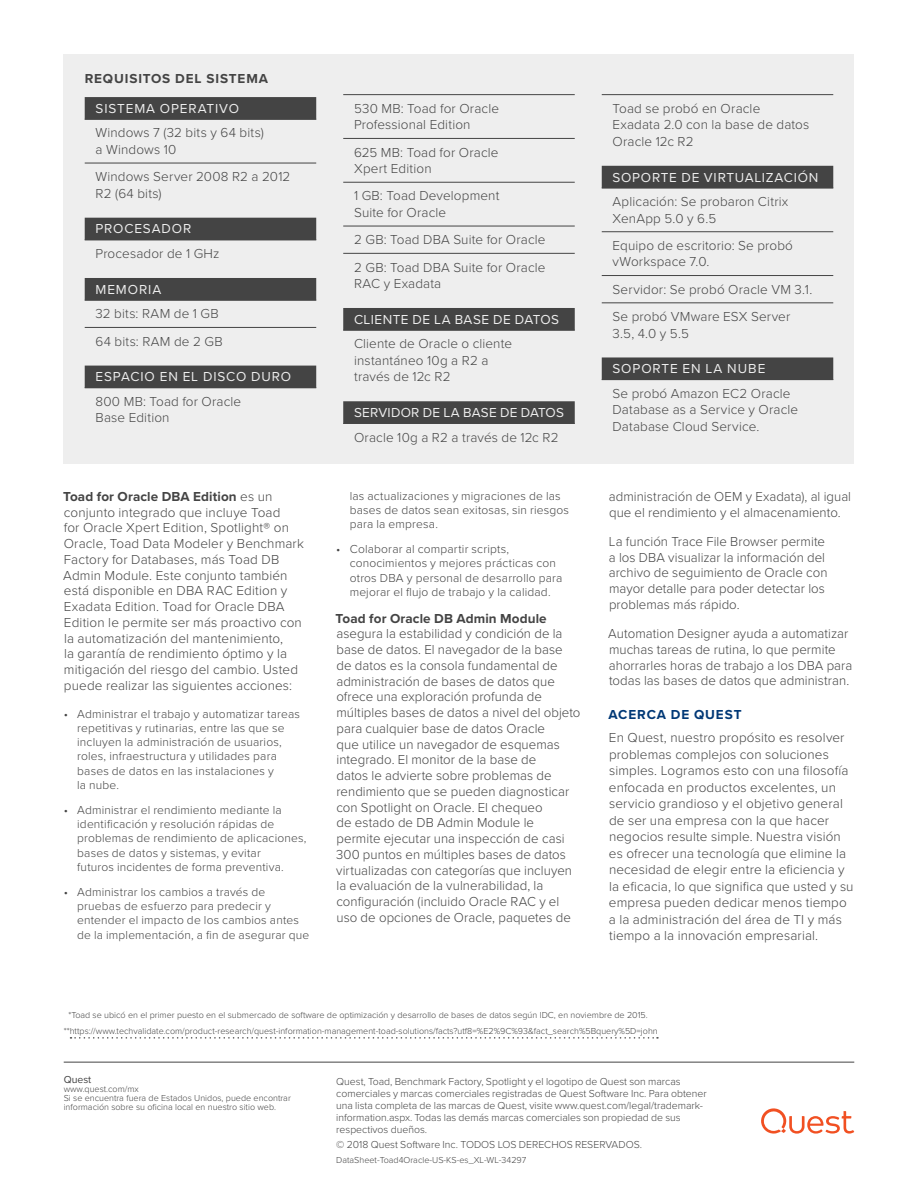
<style>
.page{position:relative;width:918px;height:1188px;background:#fff}
.page>*{position:absolute;margin:0;border:0;box-sizing:border-box;transform-origin:0 0}
.Body{font:300 13.5px/15.8px "Proxima Nova";letter-spacing:.005em;color:#444}
.System_Requirements{font:300 13.5px/16.5px "Proxima Nova";letter-spacing:.01em;color:#444}
.System_Requirements-2{font:13.5px "Proxima Nova";letter-spacing:.06em;color:#eee}
.System_Requirements-3{font:13.5px "Proxima Nova";letter-spacing:.015em;color:#eee}
.System_Requirements-4{font:13.5px "Proxima Nova";letter-spacing:.03em;color:#eee}
.System_Requirements-5{font:700 13.5px "Proxima Nova";letter-spacing:.065em;color:#444}
.Section_Heading_1{font:700 13.5px "Proxima Nova";letter-spacing:.065em;color:#003876}
.t1{font:300 12px/14.2px "Proxima Nova";letter-spacing:.015em;color:#444}
.Legal_Disclaimer_7pt{font:300 10.5px/12px "Proxima Nova";color:#444}
.t2{font:10.5px "Proxima Nova";color:#444}
.Footer_Citation{font:300 9px/9px "Proxima Nova";color:#444}
.s1{font-weight:700}
</style>
<div class="page">
<hr style="left:64px;top:1062px;width:790px;height:1px;background:#444">
<svg style="left:761px;top:1108px;width:93px;height:26px"></svg>
<div style="left:64px;top:54px;width:790px;height:50px;background:#eee"></div>
<div style="left:64px;top:84px;width:790px;height:379px;background:#eee"></div>
<div style="left:85px;top:97px;width:231px;height:23px;background:#444"></div>
<hr style="left:85px;top:163px;width:231px;height:1px;background:#444">
<div style="left:85px;top:218px;width:231px;height:22px;background:#444"></div>
<div style="left:85px;top:278px;width:231px;height:22px;background:#444"></div>
<hr style="left:85px;top:300px;width:231px;height:1px;background:#444">
<hr style="left:85px;top:327px;width:231px;height:1px;background:#444">
<div style="left:85px;top:366px;width:231px;height:22px;background:#444"></div>
<hr style="left:343px;top:94px;width:232px;height:1px;background:#444">
<hr style="left:343px;top:138px;width:232px;height:1px;background:#444">
<hr style="left:343px;top:182px;width:232px;height:1px;background:#444">
<hr style="left:343px;top:226px;width:232px;height:1px;background:#444">
<hr style="left:343px;top:253px;width:232px;height:1px;background:#444">
<div style="left:343px;top:308px;width:232px;height:22px;background:#444"></div>
<hr style="left:343px;top:330px;width:232px;height:1px;background:#444">
<div style="left:343px;top:401px;width:232px;height:23px;background:#444"></div>
<hr style="left:602px;top:94px;width:231px;height:1px;background:#444">
<div style="left:602px;top:166px;width:231px;height:22px;background:#444"></div>
<hr style="left:602px;top:188px;width:231px;height:1px;background:#444">
<hr style="left:602px;top:231px;width:231px;height:1px;background:#444">
<hr style="left:602px;top:275px;width:231px;height:1px;background:#444">
<hr style="left:602px;top:302px;width:231px;height:1px;background:#444">
<div style="left:602px;top:357px;width:231px;height:23px;background:#444"></div>
<svg style="left:70px;top:1037px;width:588px;height:2px"></svg>
<p class="System_Requirements-5" style="left:85px;top:68px;width:185px">REQUISITOS DEL SISTEMA</p>
<p class="System_Requirements-2" style="left:96px;top:98px;width:145px">SISTEMA OPERATIVO</p>
<p class="System_Requirements" style="left:96px;top:124px;width:170px">Windows 7 (32 bits y 64 bits) a Windows 10</p>
<p class="System_Requirements" style="left:96px;top:168px;width:196px">Windows Server 2008 R2 a 2012<br>R2 (64 bits)</p>
<p class="System_Requirements-2" style="left:96px;top:219px;width:97px">PROCESADOR</p>
<p class="System_Requirements" style="left:96px;top:245px;width:125px">Procesador de 1 GHz</p>
<p class="System_Requirements-2" style="left:96px;top:279px;width:67px">MEMORIA</p>
<p class="System_Requirements" style="left:96px;top:305px;width:125px">32 bits: RAM de 1 GB</p>
<p class="System_Requirements" style="left:96px;top:332px;width:129px">64 bits: RAM de 2 GB</p>
<p class="System_Requirements-2" style="left:96px;top:367px;width:197px">ESPACIO EN EL DISCO DURO</p>
<p class="System_Requirements" style="left:96px;top:393px;width:147px">800 MB: Toad for Oracle<br>Base Edition</p>
<p class="Body" style="left:63px;top:488px;width:242px"><span class="s1">Toad for Oracle DBA Edition</span> es un conjunto integrado que incluye Toad<br>for Oracle Xpert Edition, Spotlight® on Oracle, Toad Data Modeler y Benchmark Factory for Databases, más Toad DB Admin Module. Este conjunto también está disponible en DBA RAC Edition y Exadata Edition. Toad for Oracle DBA Edition le permite ser más proactivo con la automatización del mantenimiento,<br>la garantía de rendimiento óptimo y la mitigación del riesgo del cambio. Usted puede realizar las siguientes acciones:</p>
<p class="t1" style="left:77px;top:706px;width:224px;text-indent:-14px">• Administrar el trabajo y automatizar tareas repetitivas y rutinarias, entre las que se incluyen la administración de usuarios, roles, infraestructura y utilidades para bases de datos en las instalaciones y<br>la nube.</p>
<p class="t1" style="left:77px;top:802px;width:231px;text-indent:-14px">• Administrar el rendimiento mediante la identificación y resolución rápidas de problemas de rendimiento de aplicaciones, bases de datos y sistemas, y evitar<br>futuros incidentes de forma preventiva.</p>
<p class="t1" style="left:77px;top:884px;width:233px;text-indent:-14px">• Administrar los cambios a través de pruebas de esfuerzo para predecir y entender el impacto de los cambios antes de la implementación, a fin de asegurar que</p>
<p class="System_Requirements" style="left:354px;top:99px;width:147px">530 MB: Toad for Oracle<br>Professional Edition</p>
<p class="System_Requirements" style="left:354px;top:143px;width:146px">625 MB: Toad for Oracle<br>Xpert Edition</p>
<p class="System_Requirements" style="left:354px;top:187px;width:147px">1 GB: Toad Development<br>Suite for Oracle</p>
<p class="System_Requirements" style="left:354px;top:231px;width:193px">2 GB: Toad DBA Suite for Oracle</p>
<p class="System_Requirements" style="left:354px;top:258px;width:193px">2 GB: Toad DBA Suite for Oracle<br>RAC y Exadata</p>
<p class="System_Requirements-4" style="left:354px;top:309px;width:207px">CLIENTE DE LA BASE DE DATOS</p>
<p class="System_Requirements" style="left:354px;top:335px;width:160px">Cliente de Oracle o cliente instantáneo 10g a R2 a través de 12c R2</p>
<p class="System_Requirements-3" style="left:354px;top:402px;width:211px">SERVIDOR DE LA BASE DE DATOS</p>
<p class="System_Requirements" style="left:354px;top:428px;width:206px">Oracle 10g a R2 a través de 12c R2</p>
<p class="t1" style="left:350px;top:488px;width:221px">las actualizaciones y migraciones de las bases de datos sean exitosas, sin riesgos para la empresa.</p>
<p class="t1" style="left:350px;top:542px;width:214px;text-indent:-14px">• Colaborar al compartir scripts, conocimientos y mejores prácticas con otros DBA y personal de desarrollo para mejorar el flujo de trabajo y la calidad.</p>
<p class="Body" style="left:336px;top:610px;width:246px"><span class="s1">Toad for Oracle DB Admin Module </span>asegura la estabilidad y condición de la base de datos. El navegador de la base<br>de datos es la consola fundamental de administración de bases de datos que ofrece una exploración profunda de múltiples bases de datos a nivel del objeto para cualquier base de datos Oracle<br>que utilice un navegador de esquemas integrado. El monitor de la base de<br>datos le advierte sobre problemas de rendimiento que se pueden diagnosticar con Spotlight on Oracle. El chequeo<br>de estado de DB Admin Module le permite ejecutar una inspección de casi 300 puntos en múltiples bases de datos virtualizadas con categorías que incluyen la evaluación de la vulnerabilidad, la configuración (incluido Oracle RAC y el uso de opciones de Oracle, paquetes de</p>
<p class="System_Requirements" style="left:613px;top:99px;width:198px">Toad se probó en Oracle<br>Exadata 2.0 con la base de datos<br>Oracle 12c R2</p>
<p class="System_Requirements-2" style="left:613px;top:167px;width:207px">SOPORTE DE VIRTUALIZACIÓN</p>
<p class="System_Requirements" style="left:613px;top:193px;width:177px">Aplicación: Se probaron Citrix<br>XenApp 5.0 y 6.5</p>
<p class="System_Requirements" style="left:613px;top:237px;width:182px">Equipo de escritorio: Se probó vWorkspace 7.0.</p>
<p class="System_Requirements" style="left:613px;top:280px;width:201px">Servidor: Se probó Oracle VM 3.1.</p>
<p class="System_Requirements" style="left:613px;top:308px;width:179px">Se probó VMware ESX Server<br>3.5, 4.0 y 5.5</p>
<p class="System_Requirements-2" style="left:613px;top:359px;width:154px">SOPORTE EN LA NUBE</p>
<p class="System_Requirements" style="left:613px;top:384px;width:187px">Se probó Amazon EC2 Oracle<br>Database as a Service y Oracle<br>Database Cloud Service.</p>
<p class="Body" style="left:609px;top:488px;width:244px">administración de OEM y Exadata), al igual que el rendimiento y el almacenamiento.</p>
<p class="Body" style="left:609px;top:533px;width:220px">La función Trace File Browser permite a los DBA visualizar la información del archivo de seguimiento de Oracle con mayor detalle para poder detectar los problemas más rápido.</p>
<p class="Body" style="left:608px;top:625px;width:246px">Automation Designer ayuda a automatizar muchas tareas de rutina, lo que permite ahorrarles horas de trabajo a los DBA para todas las bases de datos que administran.</p>
<p class="Section_Heading_1" style="left:609px;top:704px;width:134px">ACERCA DE QUEST</p>
<p class="Body" style="left:609px;top:729px;width:246px;line-height:16.5px">En Quest, nuestro propósito es resolver problemas complejos con soluciones simples. Logramos esto con una filosofía enfocada en productos excelentes, un servicio grandioso y el objetivo general de ser una empresa con la que hacer negocios resulte simple. Nuestra visión es ofrecer una tecnología que elimine la necesidad de elegir entre la eficiencia y la eficacia, lo que significa que usted y su empresa pueden dedicar menos tiempo a la administración del área de TI y más tiempo a la innovación empresarial.</p>
<p class="Footer_Citation" style="left:68px;top:1010px;width:581px">*Toad se ubicó en el primer puesto en el submercado de software de optimización y desarrollo de bases de datos según IDC, en noviembre de 2015.</p>
<p class="Footer_Citation" style="left:64px;top:1026px;width:596px">**https://www.techvalidate.com/product-research/quest-information-management-toad-solutions/facts?utf8=%E2%9C%93&amp;fact_search%5Bquery%5D=john</p>
<p class="t2" style="left:64px;top:1072px;width:29px">Quest</p>
<p class="Footer_Citation" style="left:64px;top:1085px;width:229px">www.quest.com/mx<br>Si se encuentra fuera de Estados Unidos, puede encontrar información sobre su oficina local en nuestro sitio web.</p>
<p class="Legal_Disclaimer_7pt" style="left:336px;top:1076px;width:372px">Quest, Toad, Benchmark Factory, Spotlight y el logotipo de Quest son marcas comerciales y marcas comerciales registradas de Quest Software Inc. Para obtener una lista completa de las marcas de Quest, visite www.quest.com/legal/trademark&shy;information.aspx. Todas las demás marcas comerciales son propiedad de sus respectivos dueños.</p>
<p class="Legal_Disclaimer_7pt" style="left:336px;top:1139px;width:307px">© 2018 Quest Software Inc. TODOS LOS DERECHOS RESERVADOS.</p>
<p class="Footer_Citation" style="left:336px;top:1156px;width:192px">DataSheet-Toad4Oracle-US-KS-es_XL-WL-34297</p>
</div>
